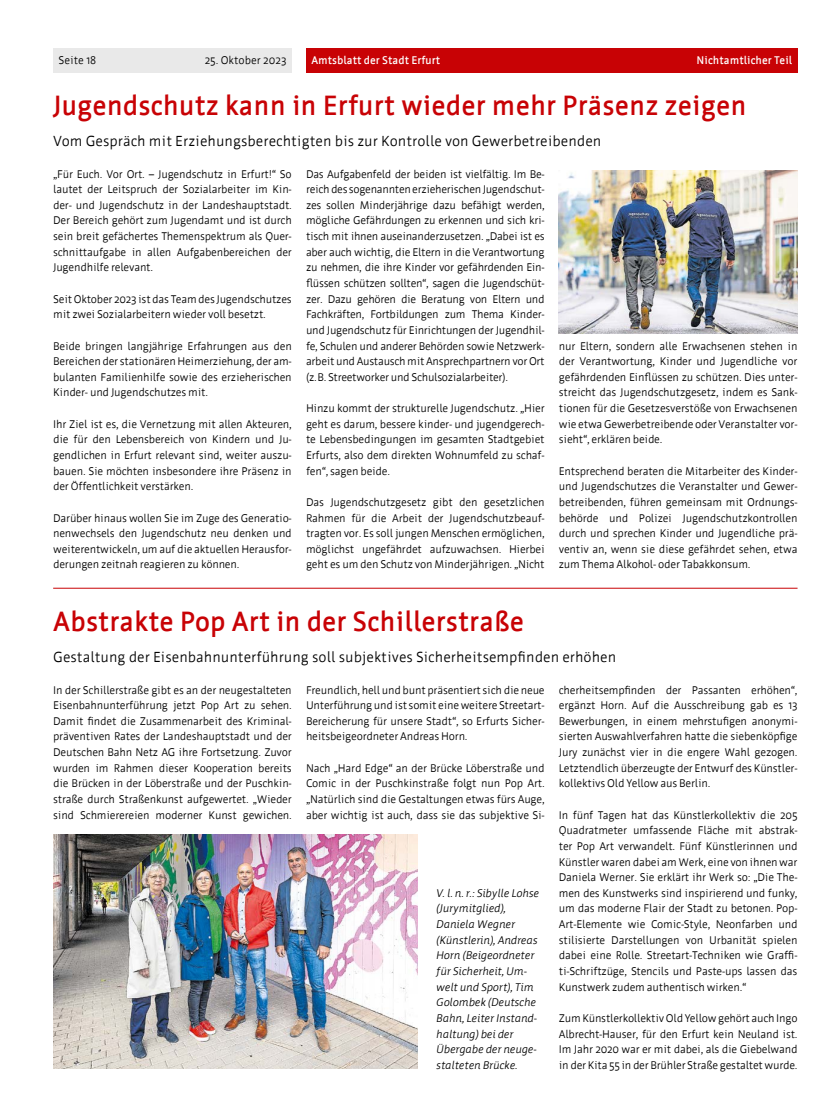
<style>
.page{position:relative;width:833px;height:1117px;background:#fff}
.page>*{position:absolute;margin:0;border:0;box-sizing:border-box;transform-origin:0 0}
.H1-u1{font:700 27.5px "Werk";color:#c80205}
.P-uz{font:14.38px "Werk";color:#000}
.P-Normal{font:11px/15.6px "Werk";letter-spacing:-.02em;color:#000;text-align:justify}
.t1{font:italic 11px/15.6px "Werk";letter-spacing:-.02em;color:#000}
.t2{font:700 11px "Werk";color:#fff}
.P-Normal-2{font:11px "Werk";color:#000}
</style>
<div class="page">
<div style="left:53px;top:48px;width:239px;height:25px;background:#e9e9e9"></div>
<div style="left:306px;top:48px;width:491px;height:25px;background:#c80205"></div>
<hr style="left:53px;top:587px;width:744px;height:1px;background:#c80205">
<img style="left:559px;top:170px;width:238px;height:164px">
<img style="left:53px;top:834px;width:365px;height:234px">
<p class="P-Normal" style="left:58px;top:53px;width:39px">Seite 18</p>
<p class="P-Normal-2" style="left:205px;top:54px;width:83px">25. Oktober 2023</p>
<p class="t2" style="left:311px;top:55px;width:131px">Amtsblatt der Stadt Erfurt</p>
<p class="t2" style="left:696px;top:55px;width:97px">Nichtamtlicher Teil</p>
<h1 class="H1-u1" style="left:53px;top:90px;width:695px">Jugendschutz kann in Erfurt wieder mehr Präsenz zeigen</h1>
<p class="P-uz" style="left:53px;top:133px;width:550px">Vom Gespräch mit Erziehungsberechtigten bis zur Kontrolle von Gewerbetreibenden</p>
<p class="P-Normal" style="left:53px;top:166px;width:240px">„Für Euch. Vor Ort. – Jugendschutz in Erfurt!“ So lautet der Leitspruch der Sozialarbeiter im Kin&shy;der- und Jugendschutz in der Landeshauptstadt.<br>Der Bereich gehört zum Jugendamt und ist durch sein breit gefächertes Themenspektrum als Quer&shy;schnittaufgabe in allen Aufgabenbereichen der Jugendhilfe relevant.</p>
<p class="P-Normal" style="left:53px;top:291px;width:240px">Seit Oktober 2023 ist das Team des Jugendschutzes mit zwei Sozialarbeitern wieder voll besetzt.</p>
<p class="P-Normal" style="left:53px;top:338px;width:240px">Beide bringen langjährige Erfahrungen aus den Bereichen der stationären Heimerziehung, der am&shy;bulanten Familienhilfe sowie des erzieherischen Kinder- und Jugendschutzes mit.</p>
<p class="P-Normal" style="left:53px;top:416px;width:240px">Ihr Ziel ist es, die Vernetzung mit allen Akteuren, die für den Lebensbereich von Kindern und Ju&shy;gendlichen in Erfurt relevant sind, weiter auszu&shy;bauen. Sie möchten insbesondere ihre Präsenz in der Öffentlichkeit verstärken.</p>
<p class="P-Normal" style="left:53px;top:510px;width:240px">Darüber hinaus wollen Sie im Zuge des Generatio&shy;nenwechsels den Jugendschutz neu denken und weiterentwickeln, um auf die aktuellen Herausfor&shy;derungen zeitnah reagieren zu können.</p>
<p class="P-Normal" style="left:306px;top:166px;width:240px">Das Aufgabenfeld der beiden ist vielfältig. Im Be&shy;reich des sogenannten erzieherischen Jugendschut&shy;zes sollen Minderjährige dazu befähigt werden, mögliche Gefährdungen zu erkennen und sich kri&shy;tisch mit ihnen auseinanderzusetzen. „Dabei ist es aber auch wichtig, die Eltern in die Verantwortung zu nehmen, die ihre Kinder vor gefährdenden Ein&shy;flüssen schützen sollten“, sagen die Jugendschüt&shy;zer. Dazu gehören die Beratung von Eltern und Fachkräften, Fortbildungen zum Thema Kinder&shy;und Jugendschutz für Einrichtungen der Jugendhil&shy;fe, Schulen und anderer Behörden sowie Netzwerk&shy;arbeit und Austausch mit Ansprechpartnern vor Ort (z.B. Streetworker und Schulsozialarbeiter).</p>
<p class="P-Normal" style="left:306px;top:400px;width:240px">Hinzu kommt der strukturelle Jugendschutz. „Hier geht es darum, bessere kinder- und jugendgerech&shy;te Lebensbedingungen im gesamten Stadtgebiet Erfurts, also dem direkten Wohnumfeld zu schaf&shy;fen“, sagen beide.</p>
<p class="P-Normal" style="left:306px;top:494px;width:240px">Das Jugendschutzgesetz gibt den gesetzlichen Rahmen für die Arbeit der Jugendschutzbeauf&shy;tragten vor. Es soll jungen Menschen ermöglichen, möglichst ungefährdet aufzuwachsen. Hierbei geht es um den Schutz von Minderjährigen. „Nicht</p>
<p class="P-Normal" style="left:559px;top:338px;width:240px">nur Eltern, sondern alle Erwachsenen stehen in der Verantwortung, Kinder und Jugendliche vor gefährdenden Einflüssen zu schützen. Dies unter&shy;streicht das Jugendschutzgesetz, indem es Sank&shy;tionen für die Gesetzesverstöße von Erwachsenen wie etwa Gewerbetreibende oder Veranstalter vor&shy;sieht“, erklären beide.</p>
<p class="P-Normal" style="left:559px;top:463px;width:240px">Entsprechend beraten die Mitarbeiter des Kinder&shy;und Jugendschutzes die Veranstalter und Gewer&shy;betreibenden, führen gemeinsam mit Ordnungs&shy;behörde und Polizei Jugendschutzkontrollen durch und sprechen Kinder und Jugendliche prä&shy;ventiv an, wenn sie diese gefährdet sehen, etwa zum Thema Alkohol- oder Tabakkonsum.</p>
<h1 class="H1-u1" style="left:53px;top:606px;width:472px">Abstrakte Pop Art in der Schillerstraße</h1>
<p class="P-uz" style="left:53px;top:649px;width:564px">Gestaltung der Eisenbahnunterführung soll subjektives Sicherheitsempfinden erhöhen</p>
<p class="P-Normal" style="left:53px;top:681px;width:240px">In der Schillerstraße gibt es an der neugestalteten Eisenbahnunterführung jetzt Pop Art zu sehen.<br>Damit findet die Zusammenarbeit des Kriminal&shy;präventiven Rates der Landeshauptstadt und der Deutschen Bahn Netz AG ihre Fortsetzung. Zuvor wurden im Rahmen dieser Kooperation bereits die Brücken in der Löberstraße und der Puschkin&shy;straße durch Straßenkunst aufgewertet. „Wieder sind Schmierereien moderner Kunst gewichen.</p>
<p class="P-Normal" style="left:306px;top:681px;width:240px">Freundlich, hell und bunt präsentiert sich die neue Unterführung und ist somit eine weitere Streetart-Bereicherung für unsere Stadt“, so Erfurts Sicher&shy;heitsbeigeordneter Andreas Horn.</p>
<p class="P-Normal" style="left:559px;top:681px;width:240px">cherheitsempfinden der Passanten erhöhen“, ergänzt Horn. Auf die Ausschreibung gab es 13<br>Bewerbungen, in einem mehrstufigen anonymi&shy;sierten Auswahlverfahren hatte die siebenköpfige Jury zunächst vier in die engere Wahl gezogen.<br>Letztendlich überzeugte der Entwurf des Künstler&shy;kollektivs Old Yellow aus Berlin.</p>
<p class="P-Normal" style="left:559px;top:806px;width:240px">In fünf Tagen hat das Künstlerkollektiv die 205<br>Quadratmeter umfassende Fläche mit abstrak&shy;ter Pop Art verwandelt. Fünf Künstlerinnen und Künstler waren dabei am Werk, eine von ihnen war Daniela Werner. Sie erklärt ihr Werk so: „Die The&shy;men des Kunstwerks sind inspirierend und funky, um das moderne Flair der Stadt zu betonen. Pop-Art-Elemente wie Comic-Style, Neonfarben und stilisierte Darstellungen von Urbanität spielen dabei eine Rolle. Streetart-Techniken wie Graffi&shy;ti-Schriftzüge, Stencils und Paste-ups lassen das Kunstwerk zudem authentisch wirken.“</p>
<p class="P-Normal" style="left:559px;top:1010px;width:240px">Zum Künstlerkollektiv Old Yellow gehört auch Ingo Albrecht-Hauser, für den Erfurt kein Neuland ist.<br>Im Jahr 2020 war er mit dabei, als die Giebelwand in der Kita 55 in der Brühler Straße gestaltet wurde.</p>
<p class="P-Normal" style="left:306px;top:760px;width:240px">Nach „Hard Edge“ an der Brücke Löberstraße und Comic in der Puschkinstraße folgt nun Pop Art. „Natürlich sind die Gestaltungen etwas fürs Auge, aber wichtig ist auch, dass sie das subjektive Si-</p>
<p class="t1" style="left:436px;top:885px;width:104px">V. l. n. r.: Sibylle Lohse (Jurymitglied),<br>Daniela Wegner (Künstlerin), Andreas<br>Horn (Beigeordneter für Sicherheit, Um&shy;welt und Sport), Tim<br>Golombek (Deutsche<br>Bahn, Leiter Instand&shy;haltung) bei der<br>Übergabe der neuge&shy;stalteten Brücke.</p>
</div>
